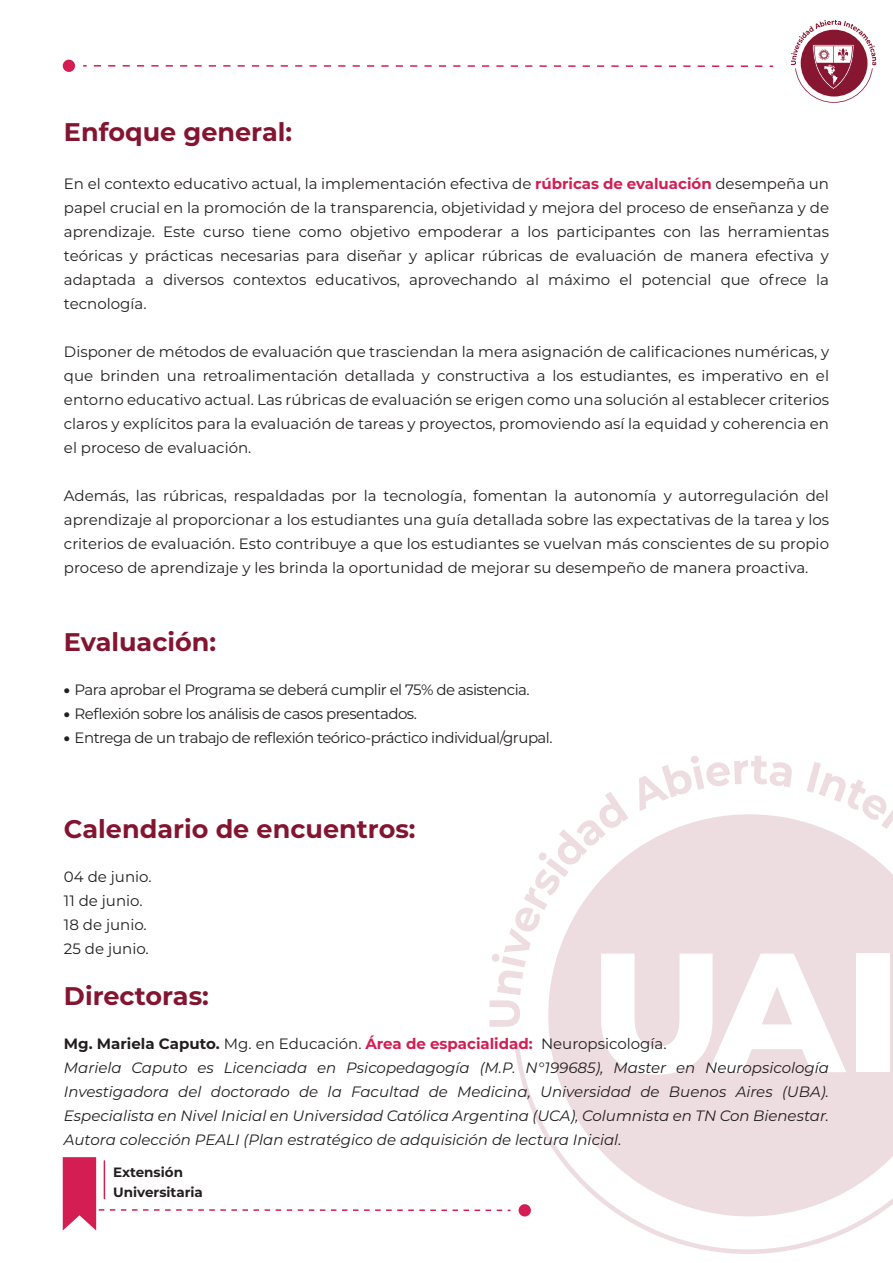
<style>
.page{position:relative;width:893px;height:1263px;background:#fff}
.page>*{position:absolute;margin:0;border:0;box-sizing:border-box;transform-origin:0 0}
.t1{font:700 25.5px "Montserrat";color:#841531}
.t2{font:15px/24px "Montserrat";letter-spacing:-.01em;color:#231f20;text-align:justify}
.t3{font:italic 15px/24px "Montserrat";color:#231f20}
.t4{font:15px "Montserrat";letter-spacing:-.035em;color:#231f20}
.t5{font:700 13.5px/20.9px "Montserrat";color:#231f20}
.s1{font-weight:700;color:#d31d53}
.s2{font-weight:900}
.s3{font-weight:700;font-style:normal}
.s4{font-style:normal}
.s5{font-weight:700;font-style:normal;color:#d31d53}
</style>
<div class="page">
<svg style="left:94px;top:65px;width:679px;height:2px"></svg>
<div style="left:63px;top:60px;width:12px;height:12px;background:#d31d53;border-radius:50%"></div>
<svg style="left:62px;top:755px;width:831px;height:499px"></svg>
<div style="left:519px;top:1204px;width:12px;height:12px;background:#d31d53;border-radius:50%"></div>
<svg style="left:791px;top:20px;width:85px;height:83px"></svg>
<h1 class="t1" style="left:64px;top:114px;width:230px">Enfoque general:</h1>
<p class="t2" style="left:64px;top:171px;width:767px">En el contexto educativo actual, la implementación efectiva de <span class="s1">rúbricas de evaluación</span> desempeña un papel crucial en la promoción de la transparencia, objetividad y mejora del proceso de enseñanza y de aprendizaje. Este curso tiene como objetivo empoderar a los participantes con las herramientas teóricas y prácticas necesarias para diseñar y aplicar rúbricas de evaluación de manera efectiva y adaptada a diversos contextos educativos, aprovechando al máximo el potencial que ofrece la tecnología.</p>
<p class="t2" style="left:64px;top:339px;width:767px">Disponer de métodos de evaluación que trasciendan la mera asignación de calificaciones numéricas, y que brinden una retroalimentación detallada y constructiva a los estudiantes, es imperativo en el entorno educativo actual. Las rúbricas de evaluación se erigen como una solución al establecer criterios claros y explícitos para la evaluación de tareas y proyectos, promoviendo así la equidad y coherencia en el proceso de evaluación.</p>
<p class="t2" style="left:64px;top:483px;width:767px">Además, las rúbricas, respaldadas por la tecnología, fomentan la autonomía y autorregulación del aprendizaje al proporcionar a los estudiantes una guía detallada sobre las expectativas de la tarea y los criterios de evaluación. Esto contribuye a que los estudiantes se vuelvan más conscientes de su propio proceso de aprendizaje y les brinda la oportunidad de mejorar su desempeño de manera proactiva.</p>
<h1 class="t1" style="left:64px;top:624px;width:154px">Evaluación:</h1>
<p class="t4" style="left:64px;top:679px;width:467px"><span class="s2">•</span> Para aprobar el Programa se deberá cumplir el 75% de asistencia.</p>
<p class="t4" style="left:64px;top:703px;width:354px"><span class="s2">•</span> Reflexión sobre los análisis de casos presentados.</p>
<p class="t4" style="left:64px;top:727px;width:490px"><span class="s2">•</span> Entrega de un trabajo de reflexión teórico-práctico individual/grupal.</p>
<h1 class="t1" style="left:64px;top:810px;width:353px">Calendario de encuentros:</h1>
<p class="t2" style="left:64px;top:864px;width:89px;text-align:left">04 de junio.<br>11 de junio.<br>18 de junio.<br>25 de junio.</p>
<h1 class="t1" style="left:64px;top:978px;width:146px">Directoras:</h1>
<p class="t3" style="left:64px;top:1031px;width:767px"><span class="s3">Mg. Mariela Caputo.</span> <span class="s4">Mg. en Educación.</span> <span class="s5">Área de espacialidad:</span> <span class="s4">Neuropsicología.<br></span>Mariela Caputo es Licenciada en Psicopedagogía (M.P. N°199685), Master en Neuropsicología Investigadora del doctorado de la Facultad de Medicina, Universidad de Buenos Aires (UBA).<br>Especialista en Nivel Inicial en Universidad Católica Argentina (UCA), Columnista en TN Con Bienestar.<br>Autora colección PEALI (Plan estratégico de adquisición de lectura Inicial.</p>
<p class="t5" style="left:113px;top:1160px;width:91px">Extensión<br>Universitaria</p>
</div>
